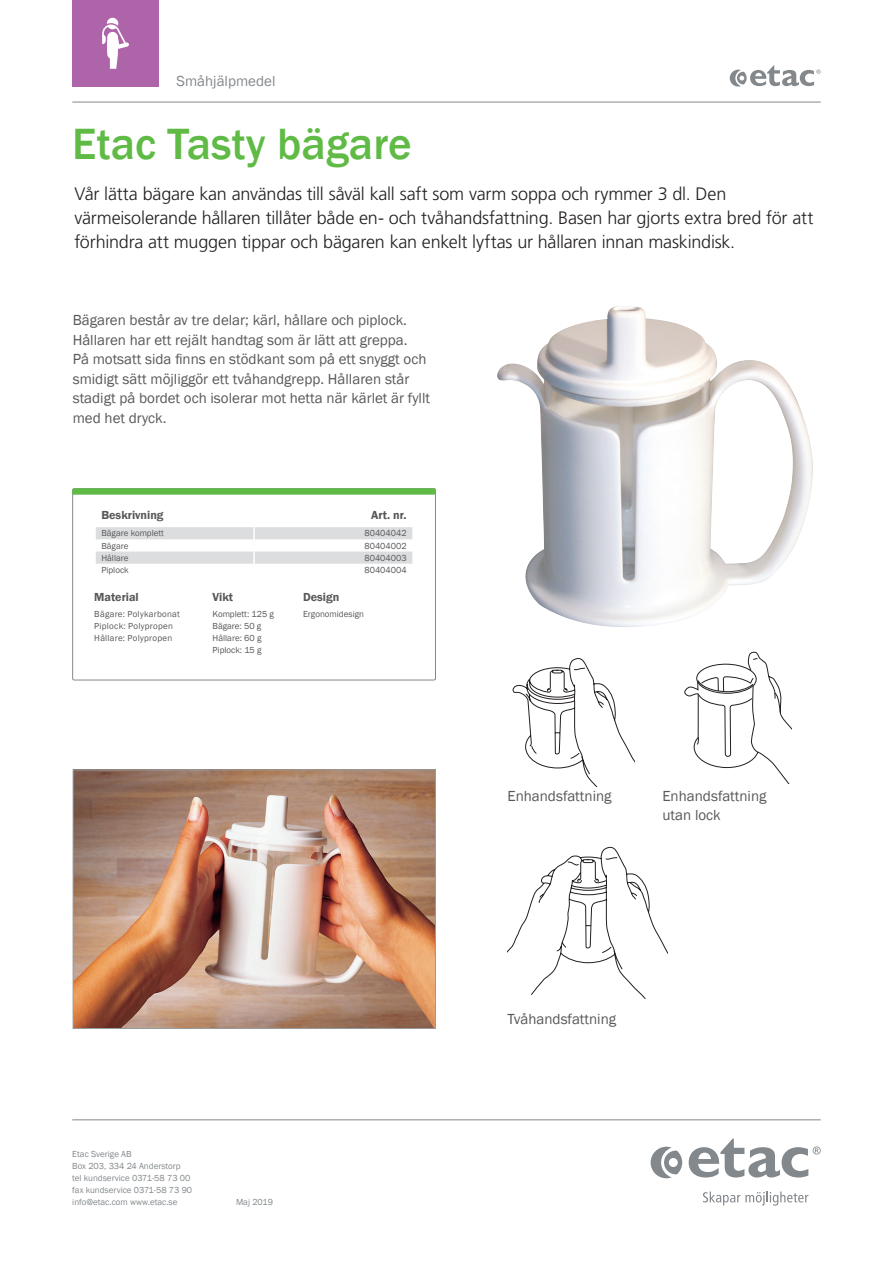
<style>
.page{position:relative;width:893px;height:1263px;background:#fff}
.page>*{position:absolute;margin:0;border:0;box-sizing:border-box;transform-origin:0 0}
.t1{font:500 45px "Franklin Gothic";color:#60bb46}
.t2{font:300 18px/24px "Frutiger LT Std";letter-spacing:-.01em;color:#231f20}
.t3{font:15px/19.5px "Franklin Gothic";color:#57585a}
.t4{font:15px "Franklin Gothic";color:#83888c}
.t5{font:600 12px "Franklin Gothic";color:#57585a}
.t6{font:9px/12px "Franklin Gothic";color:#57585a}
.t7{font:9px/12px "Franklin Gothic";color:#83888c}
.t8{font:9px/12px "Franklin Gothic";letter-spacing:.03em;color:#57585a}
</style>
<div class="page">
<hr style="left:72px;top:102px;width:749px;height:1px;background:#83888c">
<hr style="left:72px;top:1119px;width:749px;height:1px;background:#83888c">
<svg style="left:703px;top:1191px;width:105px;height:14px"></svg>
<svg style="left:689px;top:1138px;width:132px;height:39px"></svg>
<svg style="left:651px;top:1147px;width:31px;height:31px"></svg>
<svg style="left:730px;top:65px;width:91px;height:22px"></svg>
<div style="left:72px;top:0;width:87px;height:87px;background:#ad64a8"></div>
<svg style="left:102px;top:18px;width:27px;height:51px"></svg>
<svg style="left:72px;top:495px;width:364px;height:186px"></svg>
<svg style="left:72px;top:488px;width:364px;height:7px;background:#69bc52"></svg>
<img style="left:497px;top:307px;width:316px;height:320px">
<svg style="left:512px;top:658px;width:123px;height:128px"></svg>
<svg style="left:507px;top:846px;width:161px;height:153px"></svg>
<svg style="left:684px;top:652px;width:108px;height:132px"></svg>
<img style="left:75px;top:771px;width:359px;height:256px">
<div style="left:73px;top:769px;width:363px;height:260px;border:1px solid #959ca1"></div>
<p class="t4" style="left:176px;top:71px;width:100px">Småhjälpmedel</p>
<h1 class="t1" style="left:72px;top:116px;width:341px">Etac Tasty bägare</h1>
<p class="t2" style="left:74px;top:182px;width:740px">Vår lätta bägare kan användas till såväl kall saft som varm soppa och rymmer 3 dl. Den värmeisolerande hållaren tillåter både en- och tvåhandsfattning. Basen har gjorts extra bred för att förhindra att muggen tippar och bägaren kan enkelt lyftas ur hållaren innan maskindisk.</p>
<p class="t3" style="left:73px;top:311px;width:359px">Bägaren består av tre delar; kärl, hållare och piplock.<br>Hållaren har ett rejält handtag som är lätt att greppa.<br>På motsatt sida finns en stödkant som på ett snyggt och smidigt sätt möjliggör ett tvåhandgrepp. Hållaren står stadigt på bordet och isolerar mot hetta när kärlet är fyllt med het dryck.</p>
<p class="t5" style="left:101px;top:507px;width:64px">Beskrivning</p>
<p class="t5" style="left:371px;top:507px;width:37px">Art. nr.</p>
<p class="t6" style="left:101px;top:528px;width:64px">Bägare komplett</p>
<p class="t6" style="left:364px;top:528px;width:44px">80404042</p>
<p class="t6" style="left:101px;top:540px;width:29px">Bägare</p>
<p class="t6" style="left:364px;top:540px;width:44px">80404002</p>
<p class="t6" style="left:101px;top:552px;width:29px">Hållare</p>
<p class="t6" style="left:364px;top:552px;width:44px">80404003</p>
<p class="t6" style="left:101px;top:564px;width:29px">Piplock</p>
<p class="t6" style="left:364px;top:564px;width:44px">80404004</p>
<p class="t5" style="left:94px;top:590px;width:46px">Material</p>
<p class="t8" style="left:94px;top:609px;width:87px">Bägare: Polykarbonat<br>Piplock: Polypropen<br>Hållare: Polypropen</p>
<p class="t5" style="left:213px;top:589px;width:22px">Vikt</p>
<p class="t6" style="left:213px;top:608px;width:63px">Komplett: 125 g<br>Bägare: 50 g<br>Hållare: 60 g<br>Piplock: 15 g</p>
<p class="t5" style="left:303px;top:589px;width:38px">Design</p>
<p class="t6" style="left:303px;top:608px;width:63px">Ergonomidesign</p>
<p class="t7" style="left:72px;top:1148px;width:121px">Etac Sverige AB<br>Box 203, 334 24 Anderstorp tel kundservice 0371-58 73 00 fax kundservice 0371-58 73 90 info@etac.com www.etac.se</p>
<p class="t7" style="left:236px;top:1196px;width:39px">Maj 2019</p>
<p class="t3" style="left:507px;top:787px;width:106px">Enhandsfattning</p>
<p class="t3" style="left:662px;top:786px;width:106px">Enhandsfattning utan lock</p>
<p class="t3" style="left:507px;top:1009px;width:110px">Tvåhandsfattning</p>
</div>
